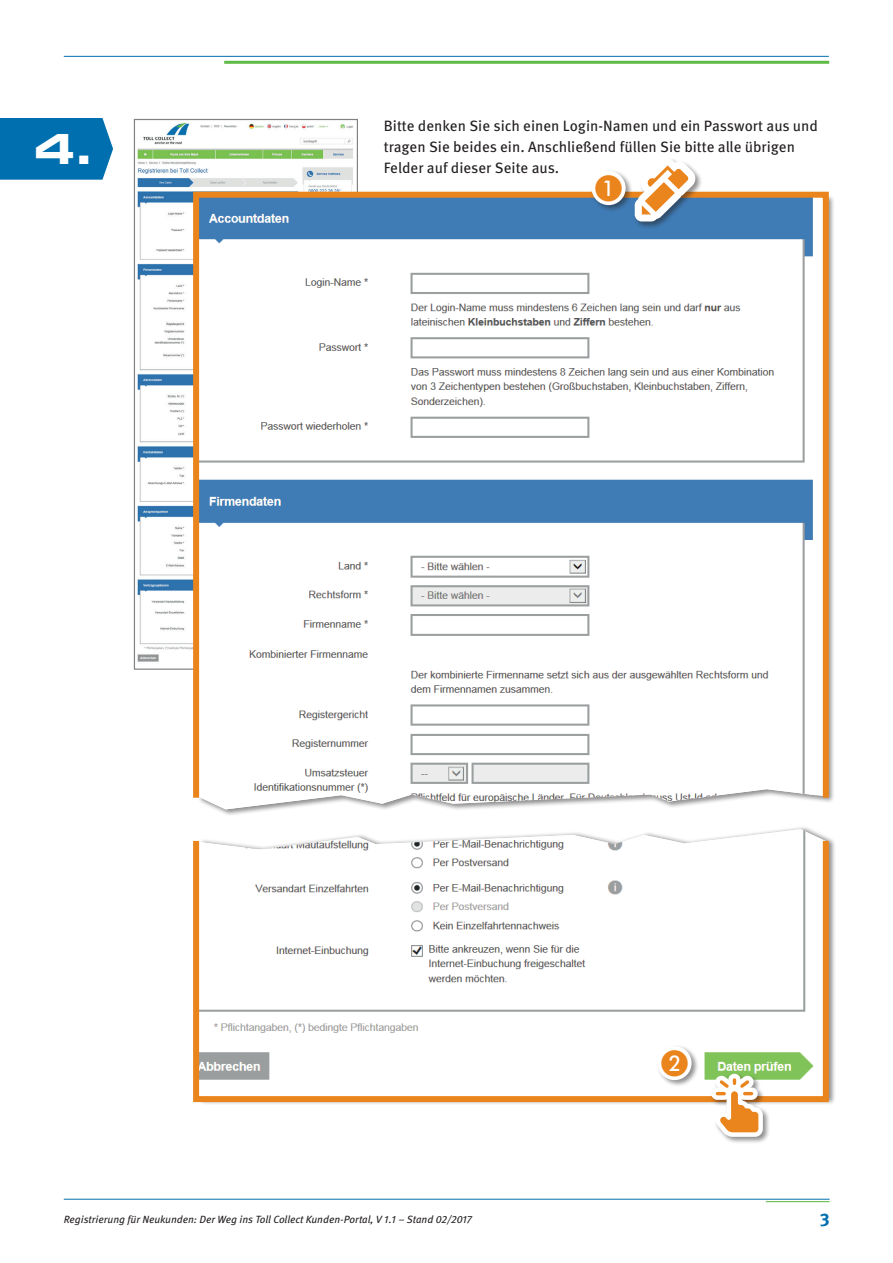
<style>
.page{position:relative;width:893px;height:1263px;background:#fff}
.page>*{position:absolute;margin:0;border:0;box-sizing:border-box;transform-origin:0 0}
.t1{font:900 45px "Eurostile OT Ext";color:#fff}
.t2{font:700 18px "Meta Pro";color:#006faf}
.t3{font:15px/21px "Meta Pro";color:#231f20}
.t4{font:italic 10.5px "Meta Pro";color:#231f20}
</style>
<div class="page">
<img style="left:137px;top:122px;width:219px;height:540px">
<div style="left:197px;top:194px;width:639px;height:623px;background:#231f20;opacity:.5"></div>
<img style="left:198px;top:199px;width:618px;height:610px">
<div style="left:198px;top:825px;width:639px;height:280px;background:#231f20;opacity:.5"></div>
<img style="left:199px;top:829px;width:629px;height:266px">
<div style="left:0;top:118px;width:113px;height:62px;background:#006faf"></div>
<hr style="left:224px;top:61px;width:605px;height:3px;background:#60bb46">
<hr style="left:64px;top:56px;width:765px;height:1px;background:#006faf">
<div style="left:193px;top:192px;width:636px;height:609px;border:6px solid #ea841d"></div>
<div style="left:193px;top:838px;width:636px;height:264px;border:6px solid #ea841d"></div>
<hr style="left:64px;top:1199px;width:766px;height:1px;background:#006faf">
<hr style="left:766px;top:1201px;width:64px;height:1px;background:#60bb46">
<div style="left:590px;top:170px;width:43px;height:43px;background:#231f20;opacity:.5"></div>
<div style="left:592px;top:171px;width:34px;height:34px;border:4px solid #fff;border-radius:50%"></div>
<div style="left:656px;top:1045px;width:43px;height:42px;background:#231f20;opacity:.5"></div>
<div style="left:657px;top:1046px;width:35px;height:34px;border:4px solid #fff;border-radius:50%"></div>
<div style="left:633px;top:157px;width:70px;height:72px;background:#231f20;opacity:.5"></div>
<svg style="left:635px;top:158px;width:61px;height:63px"></svg>
<div style="left:710px;top:1072px;width:60px;height:72px;background:#231f20;opacity:.5"></div>
<svg style="left:711px;top:1072px;width:54px;height:67px"></svg>
<svg style="left:595px;top:175px;width:27px;height:26px"></svg>
<svg style="left:661px;top:1050px;width:27px;height:26px"></svg>
<h1 class="t1" style="left:33px;top:122px;width:60px">4.</h1>
<p class="t3" style="left:384px;top:115px;width:436px">Bitte denken Sie sich einen Login-Namen und ein Passwort aus und tragen Sie beides ein. Anschließend füllen Sie bitte alle übrigen<br>Felder auf dieser Seite aus.</p>
<p class="t4" style="left:64px;top:1212px;width:410px">Registrierung für Neukunden: Der Weg ins Toll Collect Kunden-Portal, V 1.1 – Stand 02/2017</p>
<p class="t2" style="left:820px;top:1205px;width:11px">3</p>
</div>
